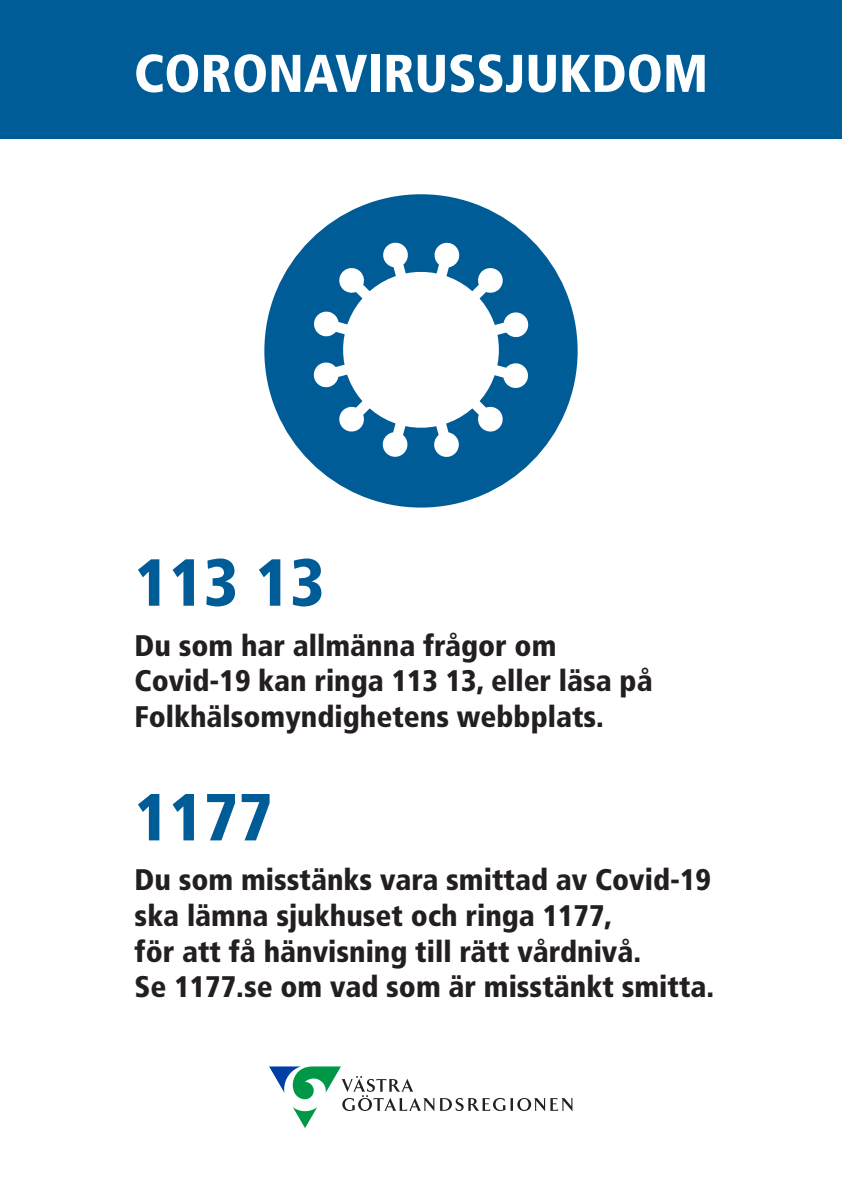
<style>
.page{position:relative;width:842px;height:1191px;background:#fff}
.page>*{position:absolute;margin:0;border:0;box-sizing:border-box;transform-origin:0 0}
.t1{font:900 condensed 66.5px "Frutiger LT Std";color:#005c96}
.t2{font:900 condensed 53px "Frutiger LT Std";color:#fff}
.t3{font:900 condensed 29.8px/35.7px "Frutiger LT Std";color:#231f20}
</style>
<div class="page">
<div style="left:0;top:0;width:842px;height:139px;background:#005c96"></div>
<svg style="left:269px;top:1066px;width:304px;height:62px"></svg>
<div style="left:264px;top:194px;width:314px;height:313px;background:#005c96;border-radius:50%"></div>
<svg style="left:313px;top:242px;width:216px;height:215px"></svg>
<h2 class="t2" style="left:134px;top:42px;width:576px">CORONAVIRUSSJUKDOM</h2>
<h1 class="t1" style="left:135px;top:542px;width:192px">113 13</h1>
<p class="t3" style="left:135px;top:627px;width:519px">Du som har allmänna frågor om<br>Covid-19 kan ringa 113 13, eller läsa på<br>Folkhälsomyndighetens webbplats.</p>
<h1 class="t1" style="left:135px;top:777px;width:140px">1177</h1>
<p class="t3" style="left:135px;top:862px;width:581px">Du som misstänks vara smittad av Covid-19 ska lämna sjukhuset och ringa 1177,<br>för att få hänvisning till rätt vårdnivå.<br>Se 1177.se om vad som är misstänkt smitta.</p>
</div>
